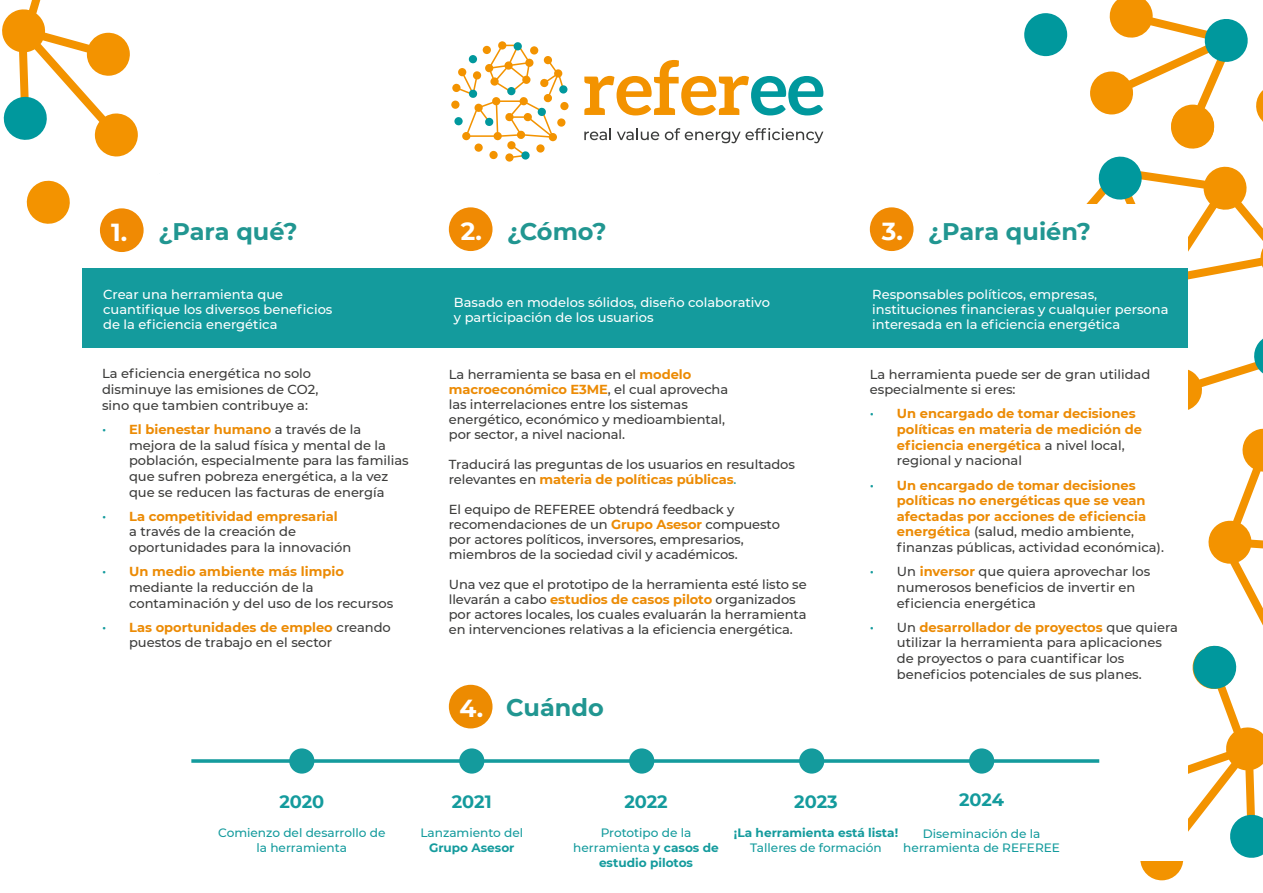
<style>
.page{position:relative;width:1263px;height:893px;background:#fff}
.page>*{position:absolute;margin:0;border:0;box-sizing:border-box;transform-origin:0 0}
.t1{font:700 24px "Montserrat";color:#219691}
.t2{font:700 17.85px "Montserrat";color:#149b9d}
.t3{font:500 13.05px/15.6px "Montserrat";letter-spacing:-.005em;color:#3c3c3b}
.t4{font:700 13.05px/15.6px "Montserrat";color:#ec8b05}
.t5{font:500 13.05px/15px "Montserrat";color:#fff}
.t6{font:500 12.15px/14.5px "Montserrat";color:#149b9d;text-align:center}
.t7{font:700 12.15px "Montserrat";color:#149b9d}
.s1{font-size:24.6px;color:#fff}
.s2{font-size:13.5px;color:#149b9d}
.s3{font-weight:700;color:#ec8b05}
.s4{color:#219691}
.s5{font-weight:500;font-size:13.5px;color:#149b9d}
.s6{font-weight:500;color:#3c3c3b}
.s7{font-weight:700}
</style>
<div class="page">
<svg style="left:1086px;top:200px;width:177px;height:88px"></svg>
<svg style="left:1140px;top:288px;width:123px;height:593px"></svg>
<div style="left:1024px;top:13px;width:43px;height:43px;background:#00989d;border-radius:50%"></div>
<svg style="left:1090px;top:0;width:173px;height:260px"></svg>
<svg style="left:2px;top:0;width:136px;height:224px"></svg>
<div style="left:560px;top:102px;width:9px;height:8px;background:#f39300;border-radius:50%"></div>
<svg style="left:559px;top:85px;width:9px;height:9px"></svg>
<svg style="left:452px;top:41px;width:112px;height:121px"></svg>
<svg style="left:584px;top:128px;width:27px;height:12px"></svg>
<svg style="left:617px;top:128px;width:42px;height:12px"></svg>
<svg style="left:665px;top:128px;width:158px;height:15px"></svg>
<svg style="left:584px;top:60px;width:239px;height:55px"></svg>
<div style="left:1258px;top:122px;width:5px;height:53px;background:#fff"></div>
<div style="left:82px;top:204px;width:1105px;height:657px;background:#fff"></div>
<div style="left:100px;top:208px;width:44px;height:44px;background:#f08a03;border-radius:50%"></div>
<div style="left:449px;top:685px;width:43px;height:43px;background:#ed8b01;border-radius:50%"></div>
<div style="left:449px;top:207px;width:43px;height:44px;background:#f08a03;border-radius:50%"></div>
<div style="left:870px;top:207px;width:43px;height:44px;background:#f08a03;border-radius:50%"></div>
<div style="left:82px;top:268px;width:1105px;height:80px;background:#149b9d"></div>
<svg style="left:191px;top:759px;width:908px;height:4px;background:#2da5a7"></svg>
<div style="left:289px;top:748px;width:25px;height:26px;background:#149b9d;border-radius:50%"></div>
<div style="left:459px;top:748px;width:25px;height:26px;background:#149b9d;border-radius:50%"></div>
<div style="left:629px;top:748px;width:25px;height:26px;background:#149b9d;border-radius:50%"></div>
<div style="left:799px;top:748px;width:25px;height:26px;background:#149b9d;border-radius:50%"></div>
<div style="left:969px;top:748px;width:25px;height:26px;background:#149b9d;border-radius:50%"></div>
<h1 class="t1" style="left:111px;top:214px;width:188px"><span class="s1">1.</span> ¿Para qué?</h1>
<h1 class="t1" style="left:461px;top:214px;width:148px"><span class="s1">2.</span> ¿Cómo?</h1>
<h1 class="t1" style="left:882px;top:214px;width:211px"><span class="s1">3.</span> ¿Para quién?</h1>
<p class="t5" style="left:103px;top:286px;width:231px">Crear una herramienta que cuantifique los diversos beneficios de la eficiencia energética</p>
<p class="t5" style="left:454px;top:294px;width:317px">Basado en modelos sólidos, diseño colaborativo y participación de los usuarios</p>
<p class="t5" style="left:872px;top:286px;width:298px">Responsables políticos, empresas, instituciones financieras y cualquier persona interesada en la eficiencia energética</p>
<p class="t3" style="left:102px;top:365px;width:218px">La eficiencia energética no solo disminuye las emisiones de CO2, sino que tambien contribuye a:</p>
<p class="t3" style="left:129px;top:421px;width:281px;text-indent:-27px"><span class="s2">•</span> <span class="s3">El bienestar humano</span> a través de la mejora de la salud física y mental de la población, especialmente para las familias que sufren pobreza energética, a la vez que se reducen las facturas de energía</p>
<p class="t3" style="left:129px;top:508px;width:224px;text-indent:-27px"><span class="s2">•</span> <span class="s3">La competitividad empresarial<br></span>a través de la creación de oportunidades para la innovación</p>
<p class="t3" style="left:129px;top:563px;width:266px;text-indent:-27px"><span class="s2">•</span> <span class="s3">Un medio ambiente más limpio </span>mediante la reducción de la contaminación y del uso de los recursos</p>
<p class="t3" style="left:129px;top:619px;width:263px;text-indent:-27px"><span class="s2">•</span> <span class="s3">Las oportunidades de empleo</span> creando puestos de trabajo en el sector</p>
<p class="t3" style="left:449px;top:366px;width:281px;line-height:15px">La herramienta se basa en el <span class="s3">modelo macroeconómico E3ME</span>, el cual aprovecha las interrelaciones entre los sistemas energético, económico y medioambiental, por sector, a nivel nacional.</p>
<p class="t3" style="left:449px;top:456px;width:348px;line-height:15px">Traducirá las preguntas de los usuarios en resultados relevantes en <span class="s3">materia de políticas públicas</span><span class="s4">.</span></p>
<p class="t3" style="left:449px;top:501px;width:333px;line-height:15px">El equipo de REFEREE obtendrá feedback y recomendaciones de un <span class="s3">Grupo Asesor</span> compuesto por actores políticos, inversores, empresarios, miembros de la sociedad civil y académicos.</p>
<p class="t3" style="left:449px;top:576px;width:359px;line-height:15px">Una vez que el prototipo de la herramienta esté listo se llevarán a cabo <span class="s3">estudios de casos piloto</span> organizados por actores locales, los cuales evaluarán la herramienta en intervenciones relativas a la eficiencia energética.</p>
<h1 class="t1" style="left:459px;top:690px;width:146px"><span class="s1">4.</span> Cuándo</h1>
<p class="t3" style="left:870px;top:366px;width:282px">La herramienta puede ser de gran utilidad especialmente si eres:</p>
<p class="t4" style="left:897px;top:405px;width:247px;text-indent:-27px"><span class="s5">•</span> Un encargado de tomar decisiones políticas en materia de medición de eficiencia energética <span class="s6">a nivel local, regional y nacional</span></p>
<p class="t4" style="left:897px;top:476px;width:269px;text-indent:-27px"><span class="s5">•</span> Un encargado de tomar decisiones políticas no energéticas que se vean afectadas por acciones de eficiencia energética <span class="s6">(salud, medio ambiente, finanzas públicas, actividad económica).</span></p>
<p class="t3" style="left:897px;top:563px;width:255px;text-indent:-27px"><span class="s2">•</span> Un <span class="s3">inversor</span> que quiera aprovechar los numerosos beneficios de invertir en eficiencia energética</p>
<p class="t3" style="left:897px;top:619px;width:283px;text-indent:-27px"><span class="s2">•</span> Un <span class="s3">desarrollador de proyectos</span> que quiera utilizar la herramienta para aplicaciones de proyectos o para cuantificar los beneficios potenciales de sus planes.</p>
<h2 class="t2" style="left:279px;top:789px;width:46px">2020</h2>
<p class="t6" style="left:218px;top:825px;width:169px">Comienzo del desarrollo de la herramienta</p>
<h2 class="t2" style="left:452px;top:789px;width:41px">2021</h2>
<p class="t6" style="left:420px;top:825px;width:104px">Lanzamiento del</p>
<p class="t7" style="left:429px;top:839px;width:87px">Grupo Asesor</p>
<h2 class="t2" style="left:624px;top:789px;width:45px">2022</h2>
<p class="t6" style="left:573px;top:825px;width:147px">Prototipo de la herramienta <span class="s7">y casos de estudio pilotos</span></p>
<h2 class="t2" style="left:959px;top:787px;width:46px">2024</h2>
<p class="t6" style="left:903px;top:826px;width:158px">Diseminación de la herramienta de REFEREE</p>
<h2 class="t2" style="left:794px;top:789px;width:45px">2023</h2>
<p class="t7" style="left:734px;top:824px;width:166px">¡La herramienta está lista!</p>
<p class="t6" style="left:750px;top:840px;width:133px">Talleres de formación</p>
</div>
